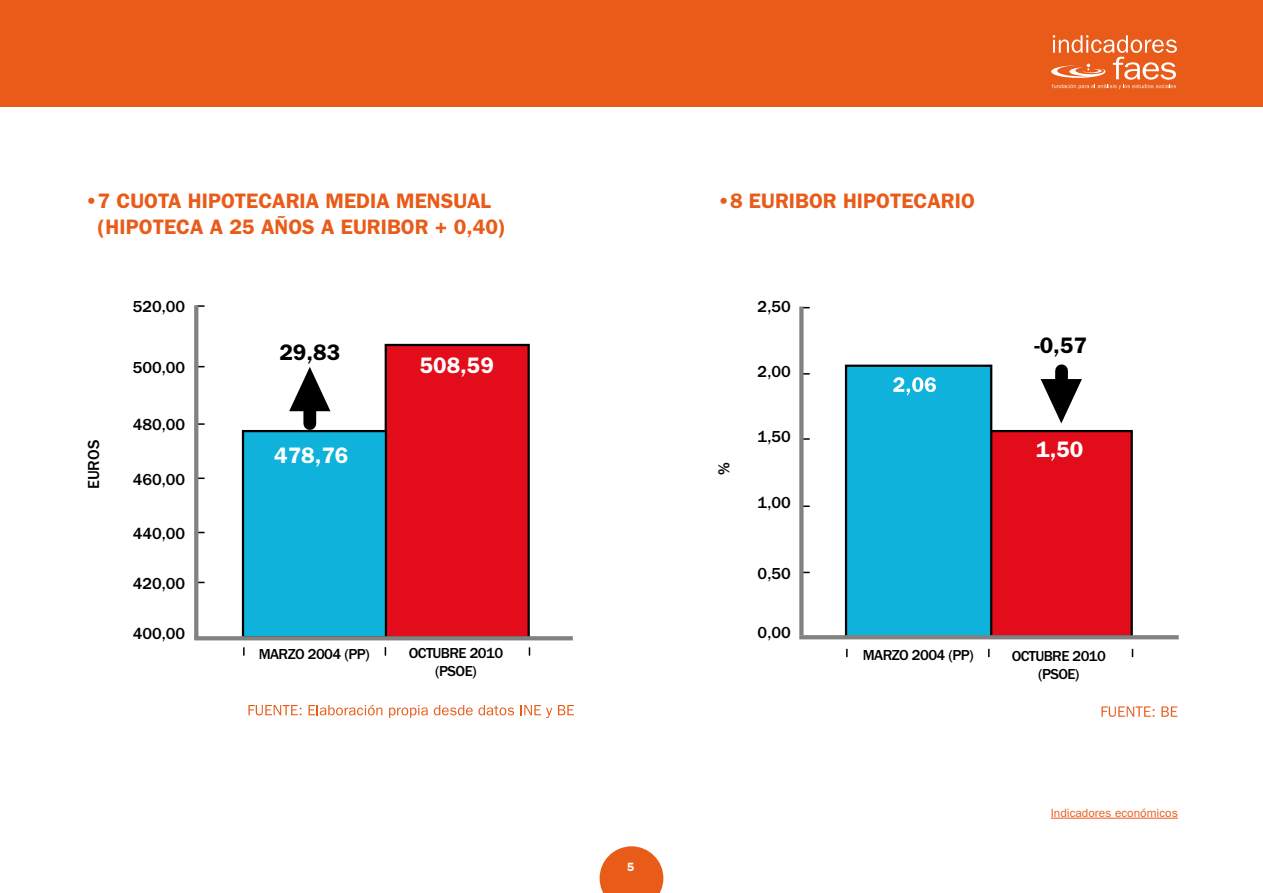
<style>
.page{position:relative;width:1263px;height:893px;background:#fff}
.page>*{position:absolute;margin:0;border:0;box-sizing:border-box;transform-origin:0 0}
.t1{font:600 22.5px "Franklin Gothic";color:#fff}
.t2{font:600 22.5px "Franklin Gothic";color:#000}
.t3{font:600 21px/25.2px "Franklin Gothic";color:#e95b19}
.t4{font:500 16.5px "Franklin Gothic";color:#000}
.t5{font:500 15px/18px "Franklin Gothic";letter-spacing:-.04em;color:#000;text-align:center}
.t6{font:12px "Franklin Gothic";color:#e95b19}
.t7{font:600 12px "Franklin Gothic";color:#fff}
</style>
<div class="page">
<hr style="left:0;top:0;width:1px;height:107px;background:#e95b19">
<svg style="left:600px;top:846px;width:63px;height:47px;background:#ec743d"></svg>
<div style="left:0;top:0;width:1263px;height:106px;background:#e95b19"></div>
<svg style="left:1051px;top:35px;width:126px;height:54px"></svg>
<hr style="left:1051px;top:818px;width:127px;height:1px;background:#e95b19">
<div style="left:386px;top:345px;width:143px;height:292px;background:#e20c1a"></div>
<div style="left:385px;top:344px;width:145px;height:295px;border:2px solid #000"></div>
<div style="left:989px;top:431px;width:143px;height:205px;background:#e20c1a"></div>
<div style="left:988px;top:430px;width:145px;height:207px;border:2px solid #000"></div>
<svg style="left:248px;top:705px;width:53px;height:10px"></svg>
<svg style="left:308px;top:704px;width:74px;height:11px"></svg>
<svg style="left:389px;top:705px;width:39px;height:13px"></svg>
<svg style="left:434px;top:705px;width:80px;height:10px"></svg>
<svg style="left:521px;top:705px;width:31px;height:13px"></svg>
<svg style="left:558px;top:705px;width:16px;height:10px"></svg>
<svg style="left:243px;top:647px;width:2px;height:9px"></svg>
<div style="left:243px;top:431px;width:143px;height:206px;background:#0eb2db"></div>
<div style="left:242px;top:430px;width:145px;height:208px;border:2px solid #000"></div>
<svg style="left:194px;top:636px;width:379px;height:4px;background:#7f7e7e"></svg>
<svg style="left:1101px;top:706px;width:53px;height:11px"></svg>
<svg style="left:1161px;top:706px;width:16px;height:11px"></svg>
<svg style="left:846px;top:649px;width:2px;height:8px"></svg>
<svg style="left:803px;top:505px;width:7px;height:2px"></svg>
<svg style="left:803px;top:438px;width:7px;height:2px"></svg>
<svg style="left:803px;top:373px;width:7px;height:2px"></svg>
<div style="left:846px;top:366px;width:145px;height:271px;background:#0eb2db"></div>
<div style="left:845px;top:365px;width:147px;height:273px;border:2px solid #000"></div>
<svg style="left:799px;top:635px;width:380px;height:4px;background:#7f8181"></svg>
<div style="left:1055px;top:371px;width:13px;height:21px;background:#000"></div>
<svg style="left:1041px;top:379px;width:41px;height:44px"></svg>
<svg style="left:893px;top:377px;width:43px;height:18px"></svg>
<svg style="left:799px;top:307px;width:4px;height:328px"></svg>
<svg style="left:198px;top:423px;width:7px;height:2px"></svg>
<svg style="left:198px;top:305px;width:7px;height:2px"></svg>
<svg style="left:194px;top:305px;width:4px;height:333px"></svg>
<div style="left:303px;top:391px;width:13px;height:33px;background:#000"></div>
<svg style="left:289px;top:367px;width:41px;height:44px"></svg>
<p class="t3" style="left:98px;top:189px;width:410px;text-indent:-13px">•7 CUOTA HIPOTECARIA MEDIA MENSUAL (HIPOTECA A 25 AÑOS A EURIBOR + 0,40)</p>
<p class="t4" style="left:84px;top:489px;width:51px;rotate:-90deg">EUROS</p>
<p class="t4" style="left:133px;top:298px;width:54px">520,00</p>
<p class="t4" style="left:133px;top:358px;width:54px">500,00</p>
<p class="t4" style="left:133px;top:416px;width:54px">480,00</p>
<p class="t4" style="left:133px;top:470px;width:54px">460,00</p>
<p class="t4" style="left:133px;top:524px;width:54px">440,00</p>
<p class="t4" style="left:133px;top:574px;width:54px">420,00</p>
<p class="t4" style="left:133px;top:624px;width:54px">400,00</p>
<p class="t2" style="left:279px;top:339px;width:62px">29,83</p>
<p class="t1" style="left:274px;top:442px;width:76px">478,76</p>
<p class="t1" style="left:420px;top:352px;width:76px">508,59</p>
<p class="t5" style="left:259px;top:645px;width:113px">MARZO 2004 (PP)</p>
<p class="t5" style="left:409px;top:645px;width:96px">OCTUBRE 2010 (PSOE)</p>
<p class="t7" style="left:627px;top:860px;width:9px">5</p>
<p class="t3" style="left:717px;top:189px;width:259px">•8 EURIBOR HIPOTECARIO</p>
<p class="t4" style="left:758px;top:297px;width:35px">2,50</p>
<p class="t4" style="left:758px;top:362px;width:35px">2,00</p>
<p class="t4" style="left:715px;top:475px;width:14px;rotate:-90deg">%</p>
<p class="t4" style="left:758px;top:428px;width:35px">1,50</p>
<p class="t4" style="left:758px;top:493px;width:35px">1,00</p>
<p class="t4" style="left:758px;top:564px;width:35px">0,50</p>
<p class="t4" style="left:758px;top:624px;width:35px">0,00</p>
<p class="t5" style="left:863px;top:646px;width:113px">MARZO 2004 (PP)</p>
<p class="t2" style="left:1034px;top:332px;width:54px">-0,57</p>
<p class="t1" style="left:1036px;top:436px;width:49px">1,50</p>
<p class="t5" style="left:1012px;top:647px;width:96px">OCTUBRE 2010 (PSOE)</p>
<p class="t6" style="left:1051px;top:806px;width:129px">Indicadores económicos</p>
</div>
